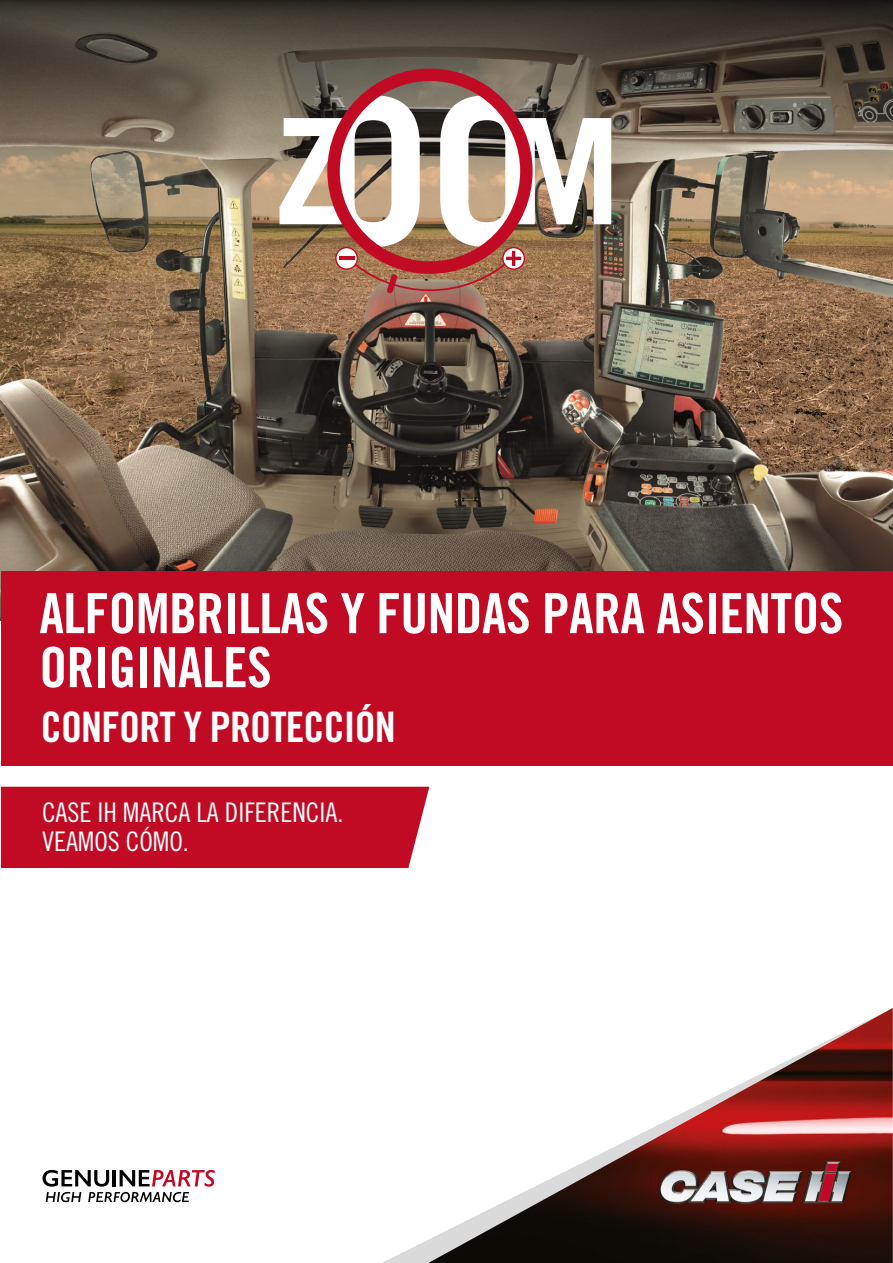
<style>
.page{position:relative;width:893px;height:1263px;background:#fff}
.page>*{position:absolute;margin:0;border:0;box-sizing:border-box;transform-origin:0 0}
.t1{font:55.5px/54px "Trade Gothic LT Std Bd Cn 20";letter-spacing:-.01em;color:#fff}
.t2{font:42px "Trade Gothic LT Std Bd Cn 20";letter-spacing:-.02em;color:#fff}
.t3{font:27px "Trade Gothic LT Std Cn 18";color:#fff}
</style>
<div class="page">
<img style="left:0;top:181px;width:893px;height:440px">
<svg style="left:0;top:0;width:893px;height:181px;background:#62574a"></svg>
<div style="left:327px;top:69px;width:206px;height:205px;border:12px solid #c10b25;border-radius:50%"></div>
<svg style="left:280px;top:95px;width:331px;height:203px"></svg>
<div style="left:1px;top:787px;width:428px;height:81px;background:#c10b25"></div>
<div style="left:1px;top:570px;width:892px;height:195px;background:#c10b25"></div>
<svg style="left:43px;top:1170px;width:172px;height:32px"></svg>
<svg style="left:382px;top:1240px;width:46px;height:23px"></svg>
<img style="left:428px;top:1008px;width:465px;height:255px">
<p class="t1" style="left:39px;top:586px;width:806px">ALFOMBRILLAS Y FUNDAS PARA ASIENTOS<br>ORIGINALES</p>
<p class="t2" style="left:41px;top:702px;width:356px">CONFORT Y PROTECCIÓN</p>
<p class="t3" style="left:42px;top:797px;width:303px">CASE IH MARCA LA DIFERENCIA.</p>
<p class="t3" style="left:42px;top:825px;width:148px">VEAMOS CÓMO.</p>
</div>
